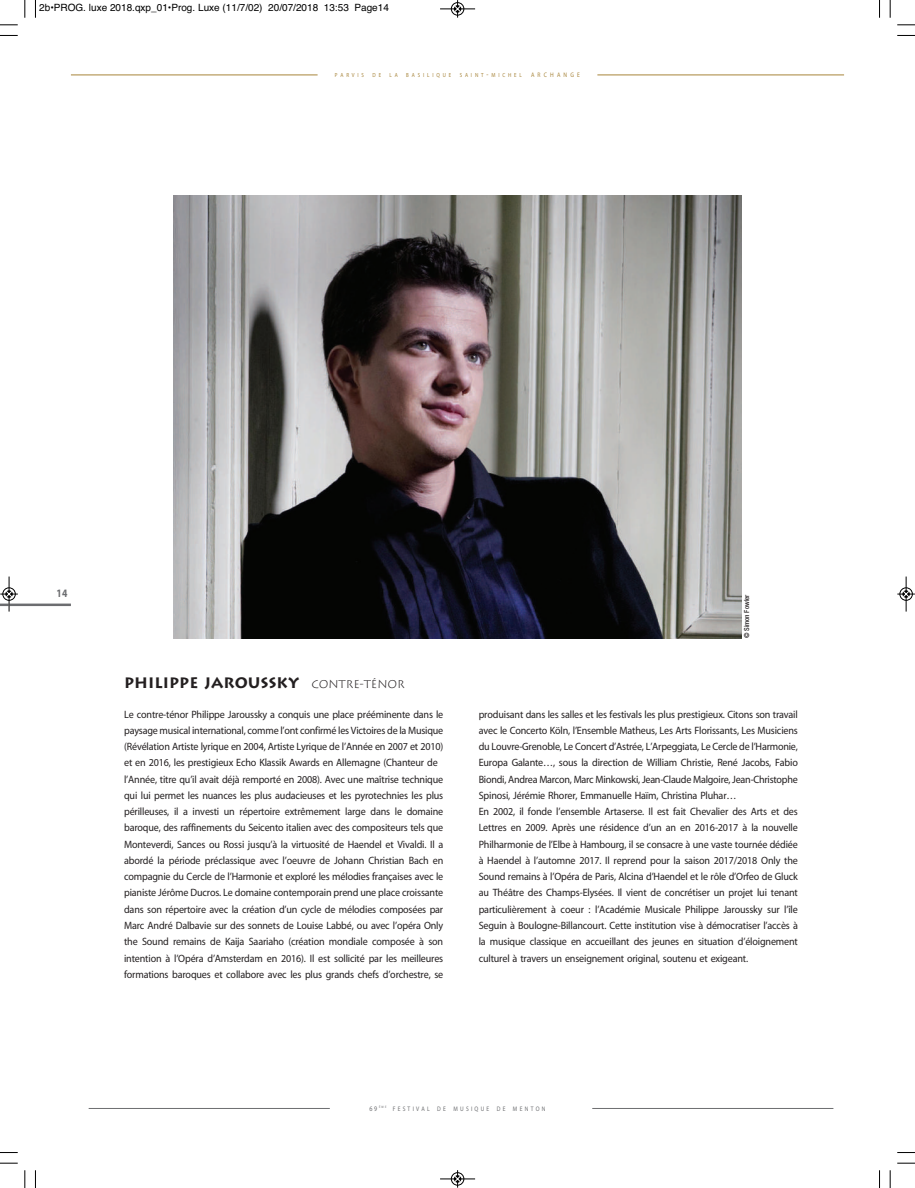
<style>
.page{position:relative;width:915px;height:1188px;background:#fff}
.page>*{position:absolute;margin:0;border:0;box-sizing:border-box;transform-origin:0 0}
.t1{font:700 16.25px "Myriad Arabic";color:#6c6d70;scale:.85 1}
.t2{font:700 15px "Lithos";color:#231f20}
.t3{font:10.62px/16.2px "Myriad";letter-spacing:-.015em;color:#231f20;scale:.95 1}
.t4{font:10px "Helvetica";color:#000}
.t5{font:9.38px "Myriad Arabic";letter-spacing:.28em;color:#6c6d70;scale:.85 1}
.t6{font:8.5px "Myriad Arabic";letter-spacing:.4em;color:#a7843a;scale:.85 1}
.t7{font:500 condensed 6.88px "Helvetica Neue";color:#231f20}
.s1{font-size:11.25px}
.s2{font-size:9.38px}
.s3{font-weight:300;font-size:11.25px}
.s4{font-size:10px}
</style>
<div class="page">
<hr style="left:0;top:603px;width:71px;height:3px;background:#6c6d70">
<img style="left:174px;top:195px;width:567px;height:443px">
<hr style="left:89px;top:1107px;width:241px;height:1px;background:#6c6d70">
<hr style="left:592px;top:1107px;width:241px;height:1px;background:#6c6d70">
<hr style="left:71px;top:75px;width:246px;height:1px;background:#a7843a">
<hr style="left:597px;top:75px;width:246px;height:1px;background:#a7843a">
<svg style="left:35px;top:0;width:1px;height:18px"></svg>
<svg style="left:0;top:35px;width:18px;height:1px"></svg>
<svg style="left:879px;top:0;width:1px;height:18px"></svg>
<svg style="left:897px;top:35px;width:17px;height:1px"></svg>
<svg style="left:35px;top:1170px;width:1px;height:17px"></svg>
<svg style="left:879px;top:1170px;width:1px;height:17px"></svg>
<svg style="left:24px;top:0;width:2px;height:18px"></svg>
<svg style="left:0;top:24px;width:18px;height:2px"></svg>
<svg style="left:889px;top:0;width:1px;height:18px"></svg>
<svg style="left:897px;top:24px;width:17px;height:2px"></svg>
<svg style="left:24px;top:1170px;width:2px;height:17px"></svg>
<svg style="left:0;top:1162px;width:18px;height:1px"></svg>
<svg style="left:889px;top:1170px;width:1px;height:17px"></svg>
<svg style="left:897px;top:1162px;width:17px;height:1px"></svg>
<div style="left:451px;top:2px;width:13px;height:14px;border:1px solid #fff;border-radius:50%"></div>
<hr style="left:440px;top:9px;width:35px;height:1px;background:#000">
<div style="left:451px;top:2px;width:13px;height:13px;border:1px solid #000;border-radius:50%"></div>
<svg style="left:454px;top:0;width:6px;height:18px"></svg>
<div style="left:451px;top:1171px;width:13px;height:14px;border:1px solid #fff;border-radius:50%"></div>
<hr style="left:440px;top:1178px;width:35px;height:1px;background:#000">
<div style="left:451px;top:1172px;width:13px;height:12px;border:1px solid #000;border-radius:50%"></div>
<svg style="left:454px;top:1170px;width:6px;height:17px"></svg>
<div style="left:2px;top:587px;width:14px;height:13px;border:1px solid #fff;border-radius:50%"></div>
<hr style="left:9px;top:576px;width:1px;height:35px;background:#000">
<div style="left:3px;top:587px;width:12px;height:13px;border:1px solid #000;border-radius:50%"></div>
<svg style="left:0;top:590px;width:18px;height:7px"></svg>
<hr style="left:905px;top:576px;width:1px;height:35px;background:#000">
<div style="left:899px;top:587px;width:13px;height:13px;border:1px solid #000;border-radius:50%"></div>
<svg style="left:897px;top:590px;width:17px;height:7px"></svg>
<p class="t4" style="left:39px;top:2px;width:351px">2b•PROG. luxe 2018.qxp_01•Prog. Luxe (11/7/02) 20/07/2018 13:53 Page14</p>
<p class="t6" style="left:335px;top:71px;width:290px">PARVIS DE LA BASILIQUE SAINT<span class="s1">-</span>MICHEL <span class="s2">ARCHANGE</span></p>
<h1 class="t1" style="left:57px;top:585px;width:14px">14</h1>
<h2 class="t2" style="left:124px;top:673px;width:282px">PHILIPPE JAROUSSKY <span class="s3">CONTRE-TÉNOR</span></h2>
<p class="t7" style="left:743px;top:638px;width:45px;rotate:-90deg">© Simon Fowler</p>
<p class="t3" style="left:124px;top:706px;width:337px">Le contre-ténor Philippe Jaroussky a conquis une place prééminente dans le paysage musical international, comme l’ont confirmé les Victoires de la Musique (Révélation Artiste lyrique en 2004, Artiste Lyrique de l’Année en 2007 et 2010) et en 2016, les prestigieux Echo Klassik Awards en Allemagne (Chanteur de l’Année, titre qu’il avait déjà remporté en 2008). Avec une maîtrise technique qui lui permet les nuances les plus audacieuses et les pyrotechnies les plus périlleuses, il a investi un répertoire extrêmement large dans le domaine baroque, des raffinements du Seicento italien avec des compositeurs tels que Monteverdi, Sances ou Rossi jusqu’à la virtuosité de Haendel et Vivaldi. Il a abordé la période préclassique avec l’oeuvre de Johann Christian Bach en compagnie du Cercle de l’Harmonie et exploré les mélodies françaises avec le pianiste Jérôme Ducros. Le domaine contemporain prend une place croissante dans son répertoire avec la création d’un cycle de mélodies composées par Marc André Dalbavie sur des sonnets de Louise Labbé, ou avec l’opéra Only the Sound remains de Kaija Saariaho (création mondiale composée à son intention à l’Opéra d’Amsterdam en 2016). Il est sollicité par les meilleures formations baroques et collabore avec les plus grands chefs d’orchestre, se</p>
<p class="t3" style="left:478px;top:706px;width:337px">produisant dans les salles et les festivals les plus prestigieux. Citons son travail avec le Concerto Köln, l’Ensemble Matheus, Les Arts Florissants, Les Musiciens du Louvre-Grenoble, Le Concert d’Astrée, L’Arpeggiata, Le Cercle de l’Harmonie, Europa Galante…, sous la direction de William Christie, René Jacobs, Fabio Biondi, Andrea Marcon, Marc Minkowski, Jean-Claude Malgoire, Jean-Christophe Spinosi, Jérémie Rhorer, Emmanuelle Haïm, Christina Pluhar…<br>En 2002, il fonde l’ensemble Artaserse. Il est fait Chevalier des Arts et des Lettres en 2009. Après une résidence d’un an en 2016-2017 à la nouvelle Philharmonie de l’Elbe à Hambourg, il se consacre à une vaste tournée dédiée à Haendel à l’automne 2017. Il reprend pour la saison 2017/2018 Only the Sound remains à l’Opéra de Paris, Alcina d’Haendel et le rôle d’Orfeo de Gluck au Théâtre des Champs-Elysées. Il vient de concrétiser un projet lui tenant particulièrement à coeur : l’Académie Musicale Philippe Jaroussky sur l’île Seguin à Boulogne-Billancourt. Cette institution vise à démocratiser l’accès à la musique classique en accueillant des jeunes en situation d’éloignement culturel à travers un enseignement original, soutenu et exigeant.</p>
<p class="t5" style="left:369px;top:1103px;width:208px"><span class="s4">69</span> <sup>ÈME</sup> FESTIVAL DE MUSIQUE DE MENTON</p>
</div>
